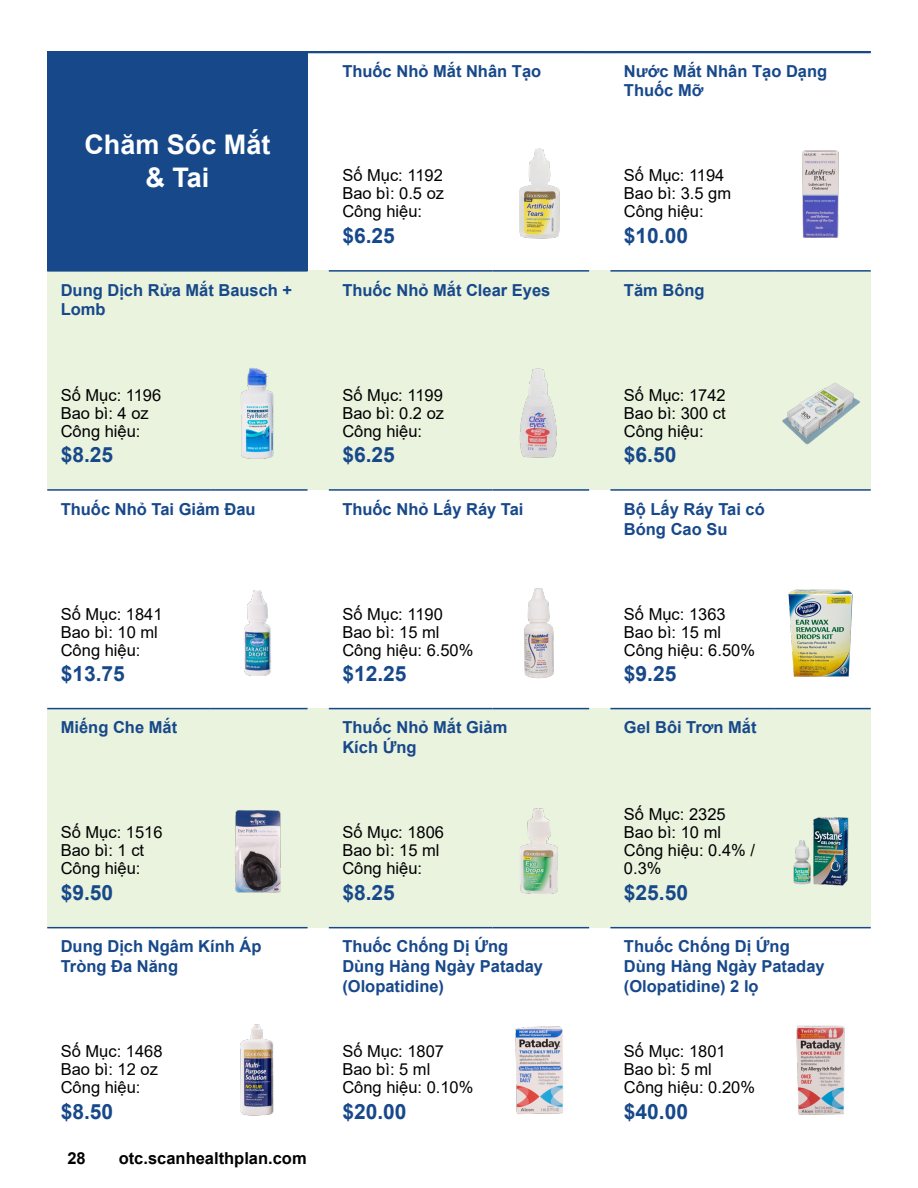
<style>
.page{position:relative;width:918px;height:1188px;background:#fff}
.page>*{position:absolute;margin:0;border:0;box-sizing:border-box;transform-origin:0 0}
.H3_Cat{font:700 27px/32.4px "Arial";color:#fff;text-align:center}
.Price{font:700 21px "Arial";color:#17488a}
.Product_Details{font:16.5px/18px "Arial";color:#000}
.Product_Name{font:700 16.5px/19.8px "Arial";color:#17488a}
.t1{font:700 16.5px "Arial";color:#000}
</style>
<div class="page">
<div style="left:47px;top:270px;width:824px;height:219px;background:#e9f3de"></div>
<div style="left:47px;top:708px;width:824px;height:219px;background:#e9f3de"></div>
<img style="left:519px;top:148px;width:41px;height:91px">
<img style="left:802px;top:150px;width:37px;height:88px">
<hr style="left:47px;top:270px;width:164px;height:2px;background:#17488a">
<hr style="left:211px;top:270px;width:97px;height:2px;background:#17488a">
<img style="left:241px;top:367px;width:33px;height:92px">
<hr style="left:329px;top:270px;width:163px;height:2px;background:#17488a">
<hr style="left:492px;top:270px;width:97px;height:2px;background:#17488a">
<img style="left:520px;top:368px;width:37px;height:90px">
<hr style="left:610px;top:270px;width:164px;height:2px;background:#17488a">
<hr style="left:774px;top:270px;width:97px;height:2px;background:#17488a">
<img style="left:782px;top:383px;width:78px;height:62px">
<hr style="left:47px;top:489px;width:164px;height:2px;background:#17488a">
<hr style="left:211px;top:489px;width:97px;height:2px;background:#17488a">
<img style="left:244px;top:590px;width:27px;height:86px">
<hr style="left:329px;top:489px;width:163px;height:2px;background:#17488a">
<hr style="left:492px;top:489px;width:97px;height:2px;background:#17488a">
<img style="left:524px;top:588px;width:30px;height:91px">
<hr style="left:610px;top:489px;width:164px;height:2px;background:#17488a">
<hr style="left:774px;top:489px;width:97px;height:2px;background:#17488a">
<img style="left:788px;top:589px;width:65px;height:88px">
<div style="left:47px;top:51px;width:261px;height:220px;background:#17488a"></div>
<hr style="left:282px;top:51px;width:589px;height:2px;background:#17488a">
<hr style="left:47px;top:708px;width:164px;height:1px;background:#17488a">
<hr style="left:211px;top:708px;width:97px;height:1px;background:#17488a">
<img style="left:235px;top:810px;width:46px;height:83px">
<hr style="left:329px;top:708px;width:163px;height:1px;background:#17488a">
<hr style="left:492px;top:708px;width:97px;height:1px;background:#17488a">
<img style="left:520px;top:808px;width:38px;height:86px">
<hr style="left:47px;top:927px;width:164px;height:1px;background:#17488a">
<hr style="left:211px;top:927px;width:97px;height:1px;background:#17488a">
<img style="left:240px;top:1024px;width:34px;height:92px">
<hr style="left:329px;top:927px;width:163px;height:1px;background:#17488a">
<hr style="left:492px;top:927px;width:97px;height:1px;background:#17488a">
<img style="left:515px;top:1026px;width:48px;height:88px">
<hr style="left:610px;top:927px;width:164px;height:1px;background:#17488a">
<hr style="left:774px;top:927px;width:97px;height:1px;background:#17488a">
<img style="left:796px;top:1025px;width:49px;height:90px">
<hr style="left:610px;top:708px;width:164px;height:1px;background:#17488a">
<hr style="left:774px;top:708px;width:97px;height:1px;background:#17488a">
<img style="left:793px;top:816px;width:56px;height:70px">
<h3 class="H3_Cat" style="left:84px;top:129px;width:188px">Chăm Sóc Mắt &amp; Tai</h3>
<p class="Product_Name" style="left:61px;top:280px;width:233px">Dung Dịch Rửa Mắt Bausch +<br>Lomb</p>
<p class="Product_Details" style="left:61px;top:386px;width:102px">Số Mục: 1196</p>
<p class="Product_Details" style="left:61px;top:404px;width:90px">Bao bì: 4 oz</p>
<p class="Product_Details" style="left:61px;top:422px;width:81px">Công hiệu:</p>
<p class="Price" style="left:61px;top:440px;width:54px">$8.25</p>
<p class="Product_Name" style="left:61px;top:499px;width:196px">Thuốc Nhỏ Tai Giảm Đau</p>
<p class="Product_Details" style="left:61px;top:605px;width:103px">Số Mục: 1841</p>
<p class="Product_Details" style="left:61px;top:623px;width:99px">Bao bì: 10 ml</p>
<p class="Product_Details" style="left:61px;top:641px;width:81px">Công hiệu:</p>
<p class="Price" style="left:61px;top:659px;width:66px">$13.75</p>
<p class="Product_Name" style="left:61px;top:718px;width:118px">Miếng Che Mắt</p>
<p class="Product_Details" style="left:61px;top:823px;width:103px">Số Mục: 1516</p>
<p class="Product_Details" style="left:61px;top:841px;width:85px">Bao bì: 1 ct</p>
<p class="Product_Details" style="left:61px;top:859px;width:81px">Công hiệu:</p>
<p class="Price" style="left:61px;top:877px;width:54px">$9.50</p>
<p class="Product_Name" style="left:61px;top:937px;width:202px">Dung Dịch Ngâm Kính Áp<br>Tròng Đa Năng</p>
<p class="Product_Details" style="left:61px;top:1043px;width:103px">Số Mục: 1468</p>
<p class="Product_Details" style="left:61px;top:1061px;width:99px">Bao bì: 12 oz</p>
<p class="Product_Details" style="left:61px;top:1079px;width:81px">Công hiệu:</p>
<p class="Price" style="left:61px;top:1096px;width:54px">$8.50</p>
<p class="t1" style="left:67px;top:1147px;width:20px">28</p>
<p class="t1" style="left:119px;top:1147px;width:189px">otc.scanhealthplan.com</p>
<p class="Product_Name" style="left:342px;top:61px;width:200px">Thuốc Nhỏ Mắt Nhân Tạo</p>
<p class="Product_Details" style="left:342px;top:167px;width:102px">Số Mục: 1192</p>
<p class="Product_Details" style="left:342px;top:185px;width:103px">Bao bì: 0.5 oz</p>
<p class="Product_Details" style="left:342px;top:203px;width:81px">Công hiệu:</p>
<p class="Price" style="left:342px;top:221px;width:54px">$6.25</p>
<p class="Product_Name" style="left:342px;top:280px;width:210px">Thuốc Nhỏ Mắt Clear Eyes</p>
<p class="Product_Details" style="left:342px;top:386px;width:102px">Số Mục: 1199</p>
<p class="Product_Details" style="left:342px;top:404px;width:103px">Bao bì: 0.2 oz</p>
<p class="Product_Details" style="left:342px;top:422px;width:81px">Công hiệu:</p>
<p class="Price" style="left:342px;top:440px;width:54px">$6.25</p>
<p class="Product_Name" style="left:342px;top:499px;width:183px">Thuốc Nhỏ Lấy Ráy Tai</p>
<p class="Product_Details" style="left:342px;top:605px;width:102px">Số Mục: 1190</p>
<p class="Product_Details" style="left:342px;top:623px;width:99px">Bao bì: 15 ml</p>
<p class="Product_Details" style="left:342px;top:641px;width:133px">Công hiệu: 6.50%</p>
<p class="Price" style="left:342px;top:659px;width:66px">$12.25</p>
<p class="Product_Name" style="left:342px;top:718px;width:167px">Thuốc Nhỏ Mắt Giảm<br>Kích Ứng</p>
<p class="Product_Details" style="left:342px;top:823px;width:103px">Số Mục: 1806</p>
<p class="Product_Details" style="left:342px;top:841px;width:99px">Bao bì: 15 ml</p>
<p class="Product_Details" style="left:342px;top:859px;width:81px">Công hiệu:</p>
<p class="Price" style="left:342px;top:877px;width:54px">$8.25</p>
<p class="Product_Name" style="left:342px;top:937px;width:202px">Thuốc Chống Dị Ứng<br>Dùng Hàng Ngày Pataday (Olopatidine)</p>
<p class="Product_Details" style="left:342px;top:1043px;width:103px">Số Mục: 1807</p>
<p class="Product_Details" style="left:342px;top:1061px;width:90px">Bao bì: 5 ml</p>
<p class="Product_Details" style="left:342px;top:1079px;width:133px">Công hiệu: 0.10%</p>
<p class="Price" style="left:342px;top:1096px;width:66px">$20.00</p>
<p class="Product_Name" style="left:624px;top:61px;width:205px">Nước Mắt Nhân Tạo Dạng<br>Thuốc Mỡ</p>
<p class="Product_Details" style="left:624px;top:167px;width:102px">Số Mục: 1194</p>
<p class="Product_Details" style="left:624px;top:185px;width:109px">Bao bì: 3.5 gm</p>
<p class="Product_Details" style="left:624px;top:203px;width:81px">Công hiệu:</p>
<p class="Price" style="left:624px;top:221px;width:66px">$10.00</p>
<p class="Product_Name" style="left:624px;top:280px;width:82px">Tăm Bông</p>
<p class="Product_Details" style="left:624px;top:386px;width:103px">Số Mục: 1742</p>
<p class="Product_Details" style="left:624px;top:404px;width:103px">Bao bì: 300 ct</p>
<p class="Product_Details" style="left:624px;top:422px;width:81px">Công hiệu:</p>
<p class="Price" style="left:624px;top:440px;width:54px">$6.50</p>
<p class="Product_Name" style="left:624px;top:499px;width:142px">Bộ Lấy Ráy Tai có<br>Bóng Cao Su</p>
<p class="Product_Details" style="left:624px;top:605px;width:103px">Số Mục: 1363</p>
<p class="Product_Details" style="left:624px;top:623px;width:99px">Bao bì: 15 ml</p>
<p class="Product_Details" style="left:624px;top:641px;width:133px">Công hiệu: 6.50%</p>
<p class="Price" style="left:624px;top:659px;width:54px">$9.25</p>
<p class="Product_Name" style="left:624px;top:718px;width:134px">Gel Bôi Trơn Mắt</p>
<p class="Product_Details" style="left:624px;top:805px;width:103px">Số Mục: 2325</p>
<p class="Product_Details" style="left:624px;top:823px;width:99px">Bao bì: 10 ml</p>
<p class="Product_Details" style="left:624px;top:841px;width:133px">Công hiệu: 0.4% /<br>0.3%</p>
<p class="Price" style="left:624px;top:877px;width:66px">$25.50</p>
<p class="Product_Name" style="left:624px;top:937px;width:202px">Thuốc Chống Dị Ứng<br>Dùng Hàng Ngày Pataday (Olopatidine) 2 lọ</p>
<p class="Product_Details" style="left:624px;top:1043px;width:103px">Số Mục: 1801</p>
<p class="Product_Details" style="left:624px;top:1061px;width:90px">Bao bì: 5 ml</p>
<p class="Product_Details" style="left:624px;top:1079px;width:133px">Công hiệu: 0.20%</p>
<p class="Price" style="left:624px;top:1096px;width:66px">$40.00</p>
</div>
